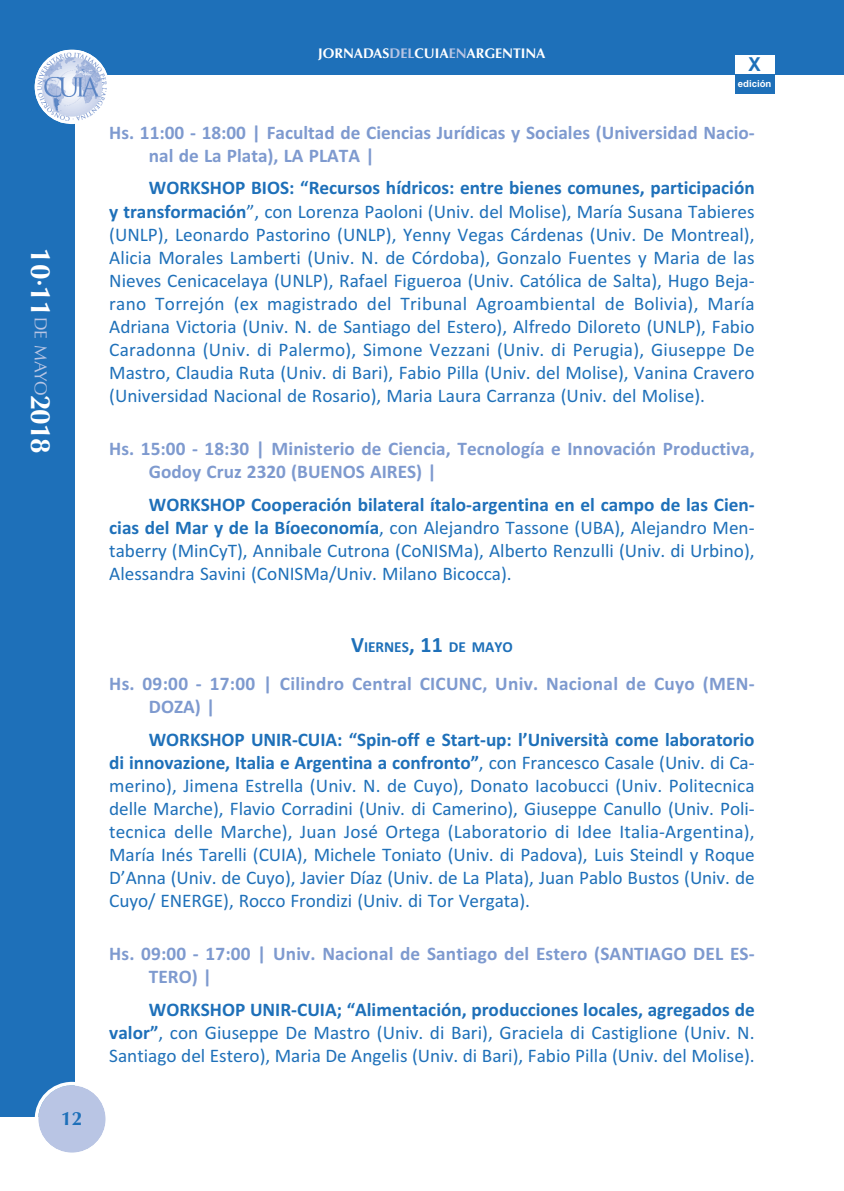
<style>
.page{position:relative;width:844px;height:1191px;background:#fff}
.page>*{position:absolute;margin:0;border:0;box-sizing:border-box;transform-origin:0 0}
.t1{font:700 28px "Optima";letter-spacing:-.05em;color:#fff}
.t2{font:19.25px/23.1px "Calibri";color:#1e70b9;text-align:justify}
.t3{font:700 19.25px/23.1px "Calibri";letter-spacing:.005em;color:#7e9acf}
.t4{font:700 19.25px "Optima";color:#1e70b9}
.t5{font:700 19.25px "Arial";color:#1e70b9;scale:.95 1}
.t6{font:700 15.4px "Calibri";color:#1e70b9}
.t7{font:700 14px "Optima";color:#fff}
.t8{font:700 9.62px "Arial";color:#fff}
.s1{font-weight:400;font-size:17.5px;color:#b9c5e4}
.s2{color:#b9c5e4}
.s3{font-weight:700}
.s4{font-size:21.88px}
</style>
<div class="page">
<div style="left:0;top:0;width:843px;height:74px;background:#1e70b9"></div>
<div style="left:0;top:0;width:74px;height:1116px;background:#1e70b9"></div>
<div style="left:734px;top:55px;width:40px;height:19px;background:#fff"></div>
<div style="left:734px;top:74px;width:40px;height:20px;background:#1e70b9"></div>
<div style="left:35px;top:50px;width:74px;height:74px;background:#fff;border-radius:50%"></div>
<img style="left:35px;top:51px;width:74px;height:72px;border-radius:50%">
<svg style="left:35px;top:1081px;width:71px;height:72px"></svg>
<h1 class="t1" style="left:52px;top:248px;width:207px;rotate:90deg">10·11<span class="s1">DE MAYO</span>2018</h1>
<p class="t4" style="left:61px;top:1110px;width:23px">12</p>
<p class="t7" style="left:318px;top:48px;width:229px">JORNADAS<span class="s2">DEL</span>CUIA<span class="s2">EN</span>ARGENTINA</p>
<p class="t5" style="left:748px;top:53px;width:14px">X</p>
<p class="t8" style="left:737px;top:78px;width:35px">edición</p>
<p class="t3" style="left:149px;top:122px;width:607px;text-indent:-40px">Hs. 11:00 - 18:00 | Facultad de Ciencias Jurídicas y Sociales (Universidad Nacio&shy;nal de La Plata), LA PLATA |</p>
<p class="t2" style="left:109px;top:178px;width:647px;text-indent:40px"><span class="s3">WORKSHOP BIOS: “Recursos hídricos: entre bienes comunes, participación y transformación</span>”, con Lorenza Paoloni (Univ. del Molise), María Susana Tabieres (UNLP), Leonardo Pastorino (UNLP), Yenny Vegas Cárdenas (Univ. De Montreal), Alicia Morales Lamberti (Univ. N. de Córdoba), Gonzalo Fuentes y Maria de las Nieves Cenicacelaya (UNLP), Rafael Figueroa (Univ. Católica de Salta), Hugo Beja&shy;rano Torrejón (ex magistrado del Tribunal Agroambiental de Bolivia), María Adriana Victoria (Univ. N. de Santiago del Estero), Alfredo Diloreto (UNLP), Fabio Caradonna (Univ. di Palermo), Simone Vezzani (Univ. di Perugia), Giuseppe De Mastro, Claudia Ruta (Univ. di Bari), Fabio Pilla (Univ. del Molise), Vanina Cravero (Universidad Nacional de Rosario), Maria Laura Carranza (Univ. del Molise).</p>
<p class="t3" style="left:149px;top:438px;width:607px;text-indent:-40px">Hs. 15:00 - 18:30 | Ministerio de Ciencia, Tecnología e Innovación Productiva,<br>Godoy Cruz 2320 (BUENOS AIRES) |</p>
<p class="t2" style="left:109px;top:494px;width:647px;text-indent:40px"><span class="s3">WORKSHOP Cooperación bilateral ítalo-argentina en el campo de las Cien&shy;cias del Mar y de la Bíoeconomía</span>, con Alejandro Tassone (UBA), Alejandro Men&shy;taberry (MinCyT), Annibale Cutrona (CoNISMa), Alberto Renzulli (Univ. di Urbino), Alessandra Savini (CoNISMa/Univ. Milano Bicocca).</p>
<p class="t6" style="left:351px;top:642px;width:163px"><span class="s4">V</span>IERNES<span class="s4">, 11</span> DE MAYO</p>
<p class="t3" style="left:149px;top:674px;width:607px;text-indent:-40px">Hs. 09:00 - 17:00 | Cilindro Central CICUNC, Univ. Nacional de Cuyo (MEN-<br>DOZA) |</p>
<p class="t2" style="left:109px;top:729px;width:646px;text-indent:40px"><span class="s3">WORKSHOP UNIR-CUIA: “Spin-off e Start-up: l’Università come laboratorio di innovazione, Italia e Argentina a confronto”</span>, con Francesco Casale (Univ. di Ca&shy;merino), Jimena Estrella (Univ. N. de Cuyo), Donato Iacobucci (Univ. Politecnica delle Marche), Flavio Corradini (Univ. di Camerino), Giuseppe Canullo (Univ. Poli&shy;tecnica delle Marche), Juan José Ortega (Laboratorio di Idee Italia-Argentina), María Inés Tarelli (CUIA), Michele Toniato (Univ. di Padova), Luis Steindl y Roque D’Anna (Univ. de Cuyo), Javier Díaz (Univ. de La Plata), Juan Pablo Bustos (Univ. de Cuyo/ ENERGE), Rocco Frondizi (Univ. di Tor Vergata).</p>
<p class="t3" style="left:149px;top:943px;width:607px;text-indent:-40px">Hs. 09:00 - 17:00 | Univ. Nacional de Santiago del Estero (SANTIAGO DEL ES-<br>TERO) |</p>
<p class="t2" style="left:109px;top:999px;width:647px;text-indent:40px"><span class="s3">WORKSHOP UNIR-CUIA; “Alimentación, producciones locales, agregados de valor”</span>, con Giuseppe De Mastro (Univ. di Bari), Graciela di Castiglione (Univ. N.<br>Santiago del Estero), Maria De Angelis (Univ. di Bari), Fabio Pilla (Univ. del Molise).</p>
</div>
